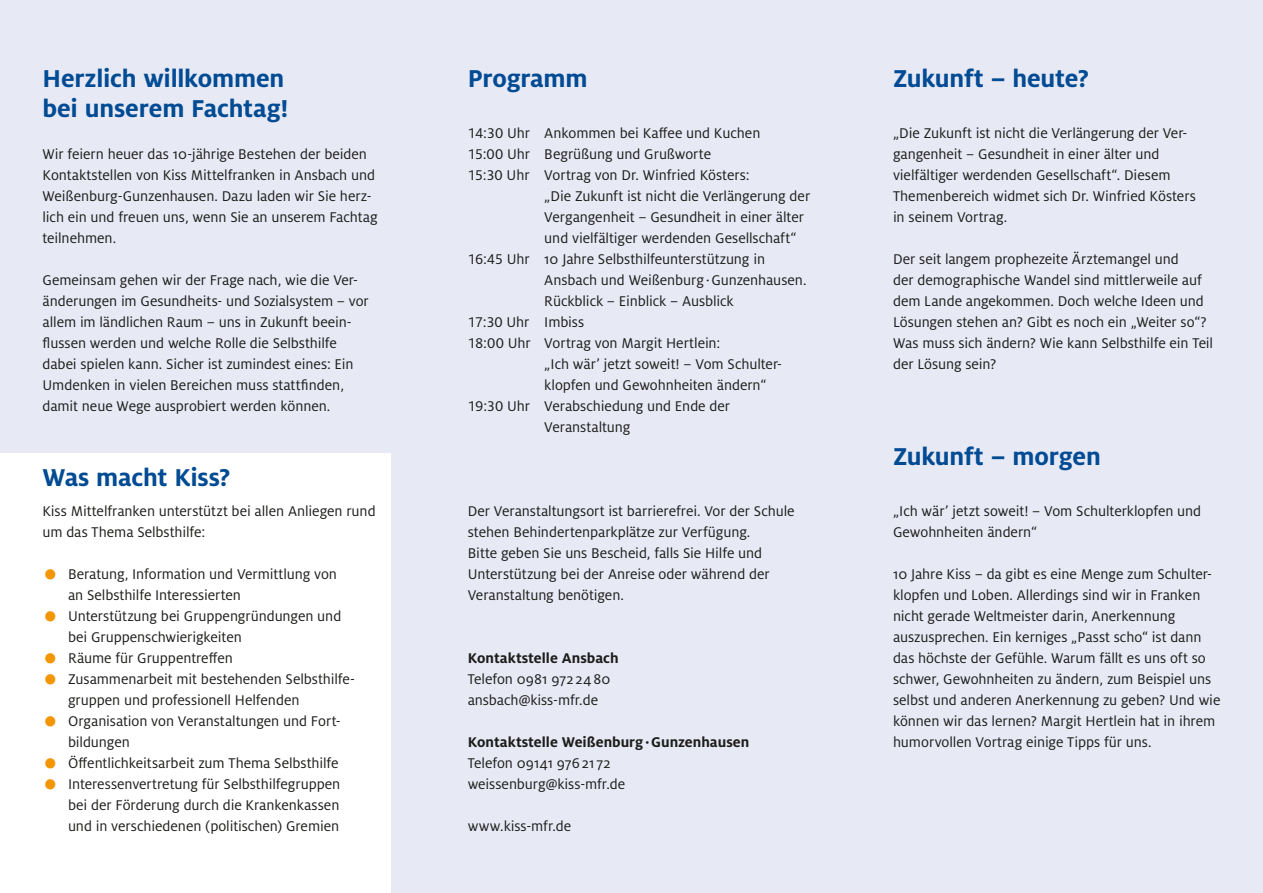
<style>
.page{position:relative;width:1263px;height:893px;background:#e7e9f5}
.page>*{position:absolute;margin:0;border:0;box-sizing:border-box;transform-origin:0 0}
.t1{font:700 27px/30px "Milo Pro";letter-spacing:-.01em;color:#004b93}
.t2{font:15.6px/21px "Milo Pro";letter-spacing:-.005em;color:#1d1d1b}
.t3{font:700 15.6px "Milo Pro";color:#1d1d1b}
</style>
<div class="page">
<div style="left:0;top:453px;width:390px;height:440px;background:#fff"></div>
<h1 class="t1" style="left:43px;top:63px;width:247px">Herzlich willkommen bei unserem Fachtag!</h1>
<p class="t2" style="left:43px;top:144px;width:337px">Wir feiern heuer das 10-jährige Bestehen der beiden Kontaktstellen von Kiss Mittelfranken in Ansbach und Weißenburg-Gunzenhausen. Dazu laden wir Sie herz&shy;lich ein und freuen uns, wenn Sie an unserem Fachtag teilnehmen.</p>
<p class="t2" style="left:43px;top:270px;width:328px">Gemeinsam gehen wir der Frage nach, wie die Ver&shy;änderungen im Gesundheits- und Sozialsystem – vor allem im ländlichen Raum – uns in Zukunft beein&shy;flussen werden und welche Rolle die Selbsthilfe dabei spielen kann. Sicher ist zumindest eines: Ein Umdenken in vielen Bereichen muss stattfinden, damit neue Wege ausprobiert werden können.</p>
<h1 class="t1" style="left:43px;top:462px;width:189px">Was macht Kiss?</h1>
<p class="t2" style="left:43px;top:501px;width:335px">Kiss Mittelfranken unterstützt bei allen Anliegen rund um das Thema Selbsthilfe:</p>
<p class="t2" style="left:68px;top:564px;width:287px">Beratung, Information und Vermittlung von an Selbsthilfe Interessierten<br>Unterstützung bei Gruppengründungen und bei Gruppenschwierigkeiten<br>Räume für Gruppentreffen<br>Zusammenarbeit mit bestehenden Selbsthilfe&shy;gruppen und professionell Helfenden Organisation von Veranstaltungen und Fort&shy;bildungen<br>Öffentlichkeitsarbeit zum Thema Selbsthilfe Interessenvertretung für Selbsthilfegruppen bei der Förderung durch die Krankenkassen und in verschiedenen (politischen) Gremien</p>
<h1 class="t1" style="left:468px;top:63px;width:121px">Programm</h1>
<p class="t2" style="left:468px;top:123px;width:294px">14:30 Uhr Ankommen bei Kaffee und Kuchen</p>
<p class="t2" style="left:468px;top:144px;width:245px">15:00 Uhr Begrüßung und Grußworte</p>
<p class="t2" style="left:468px;top:165px;width:283px">15:30 Uhr Vortrag von Dr. Winfried Kösters:</p>
<p class="t2" style="left:544px;top:186px;width:267px">„Die Zukunft ist nicht die Verlängerung der</p>
<p class="t2" style="left:544px;top:207px;width:261px">Vergangenheit – Gesundheit in einer älter</p>
<p class="t2" style="left:544px;top:228px;width:254px">und vielfältiger werdenden Gesellschaft“</p>
<p class="t2" style="left:468px;top:249px;width:299px">16:45 Uhr 10 Jahre Selbsthilfeunterstützung in</p>
<p class="t2" style="left:544px;top:270px;width:264px">Ansbach und Weißenburg ·Gunzenhausen.</p>
<p class="t2" style="left:544px;top:291px;width:191px">Rückblick – Einblick – Ausblick</p>
<p class="t2" style="left:468px;top:312px;width:118px">17:30 Uhr Imbiss</p>
<p class="t2" style="left:468px;top:333px;width:254px">18:00 Uhr Vortrag von Margit Hertlein:</p>
<p class="t2" style="left:544px;top:354px;width:238px">„Ich wär’ jetzt soweit! – Vom Schulter-</p>
<p class="t2" style="left:544px;top:375px;width:224px">klopfen und Gewohnheiten ändern“</p>
<p class="t2" style="left:468px;top:396px;width:264px">19:30 Uhr Verabschiedung und Ende der</p>
<p class="t2" style="left:544px;top:417px;width:88px">Veranstaltung</p>
<p class="t2" style="left:468px;top:501px;width:328px">Der Veranstaltungsort ist barrierefrei. Vor der Schule stehen Behindertenparkplätze zur Verfügung.<br>Bitte geben Sie uns Bescheid, falls Sie Hilfe und Unterstützung bei der Anreise oder während der Veranstaltung benötigen.</p>
<p class="t3" style="left:468px;top:649px;width:152px">Kontaktstelle Ansbach</p>
<p class="t2" style="left:468px;top:669px;width:144px">Telefon 0981 972 2480 ansbach@kiss-mfr.de</p>
<p class="t3" style="left:468px;top:733px;width:283px">Kontaktstelle Weißenburg·Gunzenhausen</p>
<p class="t2" style="left:468px;top:753px;width:159px">Telefon 09141 97621 72 weissenburg@kiss-mfr.de</p>
<p class="t2" style="left:468px;top:816px;width:105px">www.kiss-mfr.de</p>
<h1 class="t1" style="left:893px;top:63px;width:198px">Zukunft – heute?</h1>
<p class="t2" style="left:893px;top:123px;width:304px">„Die Zukunft ist nicht die Verlängerung der Ver&shy;gangenheit – Gesundheit in einer älter und vielfältiger werdenden Gesellschaft“. Diesem Themenbereich widmet sich Dr. Winfried Kösters in seinem Vortrag.</p>
<p class="t2" style="left:893px;top:249px;width:322px">Der seit langem prophezeite Ärztemangel und<br>der demographische Wandel sind mittlerweile auf dem Lande angekommen. Doch welche Ideen und Lösungen stehen an? Gibt es noch ein „Weiter so“?<br>Was muss sich ändern? Wie kann Selbsthilfe ein Teil der Lösung sein?</p>
<h1 class="t1" style="left:893px;top:441px;width:209px">Zukunft – morgen</h1>
<p class="t2" style="left:893px;top:501px;width:310px">„Ich wär’ jetzt soweit! – Vom Schulterklopfen und<br>Gewohnheiten ändern“</p>
<p class="t2" style="left:893px;top:564px;width:329px">10 Jahre Kiss – da gibt es eine Menge zum Schulter&shy;klopfen und Loben. Allerdings sind wir in Franken nicht gerade Weltmeister darin, Anerkennung auszusprechen. Ein kerniges „Passt scho“ ist dann das höchste der Gefühle. Warum fällt es uns oft so schwer, Gewohnheiten zu ändern, zum Beispiel uns selbst und anderen Anerkennung zu geben? Und wie können wir das lernen? Margit Hertlein hat in ihrem humorvollen Vortrag einige Tipps für uns.</p>
</div>
